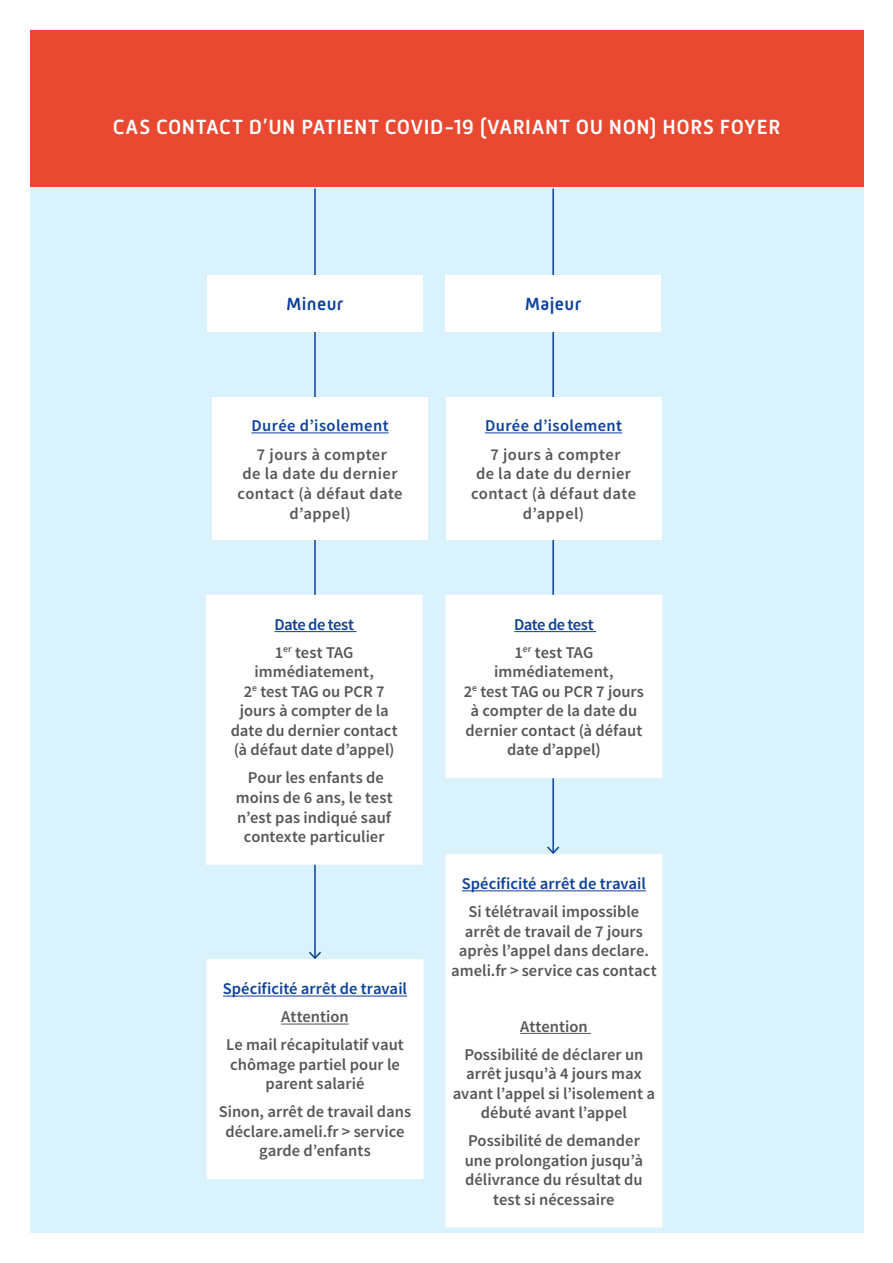
<style>
.page{position:relative;width:893px;height:1263px;background:#fff}
.page>*{position:absolute;margin:0;border:0;box-sizing:border-box;transform-origin:0 0}
.t1{font:500 21px "Mic 32 New";letter-spacing:.025em;color:#fff}
.t2{font:500 18px "Mic 32 New";letter-spacing:.025em;color:#0c419a}
.t3{font:600 16.5px/19.5px "Source Sans Pro";color:#575756;text-align:center}
.t4{font:600 16.5px/19.8px "Source Sans Pro";letter-spacing:.025em;color:#575756;text-align:center}
.t5{font:600 16.5px "Source Sans Pro";color:#0c419a}
.t6{font:600 16.5px/28px "Source Sans Pro";letter-spacing:-.025em;color:#0c419a}
.t7{font:600 16.5px "Source Sans Pro";letter-spacing:.03em;color:#0c419a}
.s1{color:#575756}
</style>
<div class="page">
<div style="left:30px;top:30px;width:833px;height:1203px;background:#d9f2fb"></div>
<div style="left:30px;top:31px;width:833px;height:156px;background:#e94931"></div>
<hr style="left:314px;top:188px;width:2px;height:770px;background:#0c419a">
<svg style="left:309px;top:950px;width:12px;height:9px"></svg>
<hr style="left:552px;top:188px;width:2px;height:665px;background:#0c419a">
<svg style="left:547px;top:845px;width:13px;height:9px"></svg>
<div style="left:212px;top:398px;width:216px;height:142px;background:#fff"></div>
<hr style="left:251px;top:432px;width:138px;height:1px;background:#0c419a">
<div style="left:446px;top:398px;width:215px;height:142px;background:#fff"></div>
<hr style="left:485px;top:432px;width:137px;height:1px;background:#0c419a">
<div style="left:206px;top:595px;width:216px;height:269px;background:#fff"></div>
<hr style="left:274px;top:631px;width:82px;height:1px;background:#0c419a">
<div style="left:206px;top:595px;width:217px;height:270px;border:2px solid #fff"></div>
<div style="left:446px;top:595px;width:216px;height:182px;background:#fff"></div>
<hr style="left:514px;top:631px;width:82px;height:1px;background:#0c419a">
<div style="left:445px;top:595px;width:217px;height:183px;border:2px solid #fff"></div>
<div style="left:207px;top:960px;width:216px;height:218px;background:#fff"></div>
<hr style="left:223px;top:996px;width:184px;height:1px;background:#0c419a">
<hr style="left:281px;top:1024px;width:68px;height:1px;background:#575756">
<div style="left:206px;top:959px;width:217px;height:220px;border:2px solid #fff"></div>
<div style="left:207px;top:275px;width:216px;height:56px;background:#fff"></div>
<div style="left:445px;top:275px;width:216px;height:56px;background:#fff"></div>
<div style="left:446px;top:855px;width:216px;height:372px;background:#fff"></div>
<hr style="left:462px;top:890px;width:184px;height:1px;background:#0c419a">
<hr style="left:520px;top:1033px;width:71px;height:1px;background:#575756">
<div style="left:445px;top:854px;width:217px;height:373px;border:2px solid #fff"></div>
<p class="t1" style="left:113px;top:115px;width:669px">CAS CONTACT D’UN PATIENT COVID-19 (VARIANT OU NON) HORS FOYER</p>
<p class="t2" style="left:286px;top:294px;width:58px">Mineur</p>
<p class="t2" style="left:525px;top:294px;width:58px">Majeur</p>
<p class="t7" style="left:251px;top:415px;width:139px">Durée d’isolement</p>
<p class="t4" style="left:237px;top:445px;width:167px">7 jours à compter<br>de la date du dernier contact (à défaut date d’appel)</p>
<p class="t6" style="left:274px;top:611px;width:81px">Date de test<br><span class="s1">1</span><sup>er</sup> <span class="s1">test TAG</span></p>
<p class="t3" style="left:231px;top:663px;width:168px">immédiatement,<br>2<sup>e</sup> test TAG ou PCR 7 jours à compter de la date du dernier contact (à défaut date d’appel)</p>
<p class="t3" style="left:236px;top:769px;width:158px">Pour les enfants de moins de 6 ans, le test n’est pas indiqué sauf contexte particulier</p>
<p class="t5" style="left:223px;top:978px;width:186px">Spécificité arrêt de travail</p>
<p class="t3" style="left:226px;top:1003px;width:179px;line-height:28px">Attention<br>Le mail récapitulatif vaut</p>
<p class="t3" style="left:230px;top:1055px;width:171px">chômage partiel pour le parent salarié</p>
<p class="t3" style="left:219px;top:1103px;width:194px">Sinon, arrêt de travail dans déclare.ameli.fr &gt; service garde d’enfants</p>
<p class="t7" style="left:485px;top:415px;width:139px">Durée d’isolement</p>
<p class="t4" style="left:471px;top:445px;width:167px">7 jours à compter<br>de la date du dernier contact (à défaut date d’appel)</p>
<p class="t6" style="left:514px;top:611px;width:81px">Date de test<br><span class="s1">1</span><sup>er</sup> <span class="s1">test TAG</span></p>
<p class="t3" style="left:464px;top:663px;width:182px">immédiatement,<br>2<sup>e</sup> test TAG ou PCR 7 jours à compter de la date du dernier contact (à défaut date d’appel)</p>
<p class="t5" style="left:462px;top:873px;width:185px">Spécificité arrêt de travail</p>
<p class="t3" style="left:451px;top:902px;width:207px">Si télétravail impossible arrêt de travail de 7 jours après l’appel dans declare. ameli.fr &gt; service cas contact</p>
<p class="t3" style="left:464px;top:1013px;width:181px;line-height:28px">Attention<br>Possibilité de déclarer un</p>
<p class="t3" style="left:453px;top:1064px;width:204px">arrêt jusqu’à 4 jours max avant l’appel si l’isolement a débuté avant l’appel</p>
<p class="t3" style="left:465px;top:1131px;width:180px">Possibilité de demander une prolongation jusqu’à délivrance du résultat du test si nécessaire</p>
</div>
